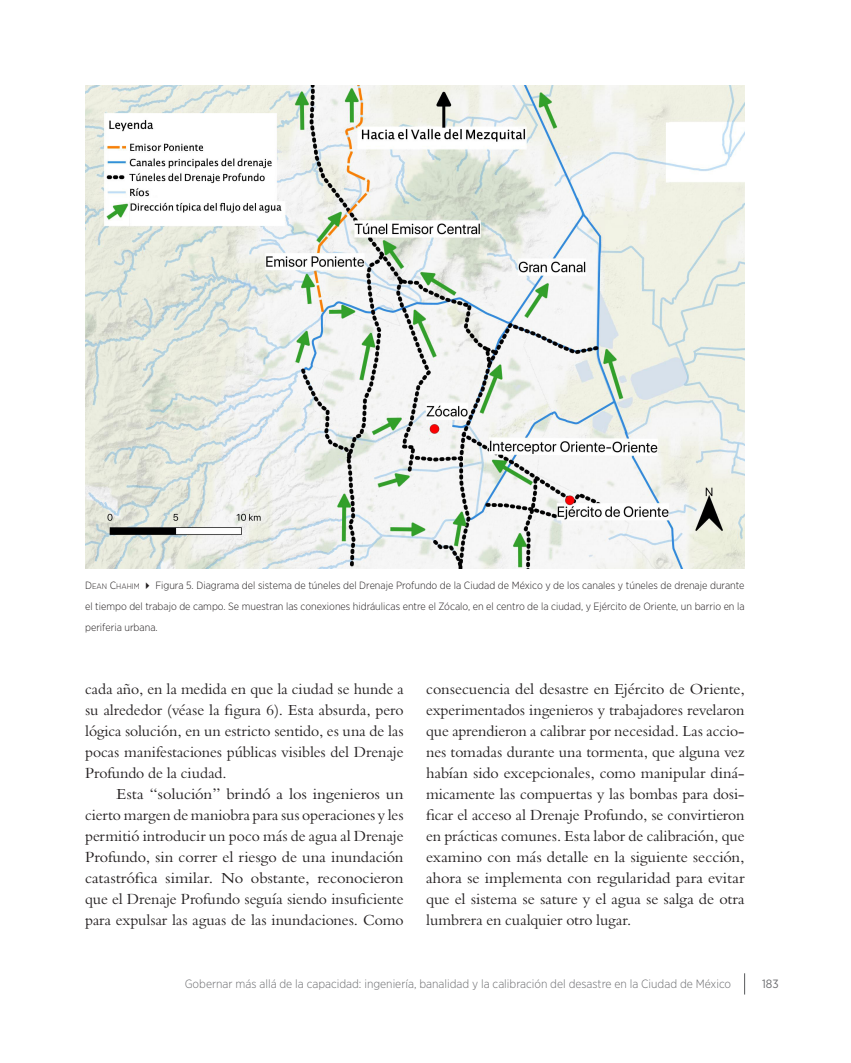
<style>
.page{position:relative;width:851px;height:1063px;background:#fff}
.page>*{position:absolute;margin:0;border:0;box-sizing:border-box;transform-origin:0 0}
.TEXTO_GENERAL{font:15px/21px "Bergamo Std";color:#231f20;text-align:justify}
.TEXTO_GENERAL-2{font:15px/21px "Bergamo Std";color:#231f20;text-align:justify;scale:1.05 1}
.t1{font:300 12px "Gotham Narrow";color:#6c6d70}
.t2{font:12px "Gotham Narrow";color:#6c6d70}
.FOTO_PIE_-_horizonta{font:300 10.5px/21px "Gotham Narrow";color:#231f20;text-align:justify}
.s1{font-style:inherit}
.s2{font-size:7.8px}
</style>
<div class="page">
<svg style="left:744px;top:973px;width:1px;height:22px"></svg>
<img style="left:85px;top:85px;width:659px;height:483px">
<p class="FOTO_PIE_-_horizonta" style="left:85px;top:575px;width:661px"><span class="s1">D</span><span class="s2">EAN</span> <span class="s1">C</span><span class="s2">HAHIM</span> ✔ Figura 5. Diagrama del sistema de túneles del Drenaje Profundo de la Ciudad de México y de los canales y túneles de drenaje durante el tiempo del trabajo de campo. Se muestran las conexiones hidráulicas entre el Zócalo, en el centro de la ciudad, y Ejército de Oriente, un barrio en la periferia urbana.</p>
<p class="TEXTO_GENERAL" style="left:85px;top:679px;width:320px">cada año, en la medida en que la ciudad se hunde a su alrededor (véase la figura 6). Esta absurda, pero lógica solución, en un estricto sentido, es una de las pocas manifestaciones públicas visibles del Drenaje Profundo de la ciudad.</p>
<p class="TEXTO_GENERAL-2" style="left:85px;top:784px;width:305px;text-indent:32px">Esta “solución” brindó a los ingenieros un cierto margen de maniobra para sus operaciones y les permitió introducir un poco más de agua al Drenaje Profundo, sin correr el riesgo de una inundación catastrófica similar. No obstante, reconocieron que el Drenaje Profundo seguía siendo insuficiente para expulsar las aguas de las inundaciones. Como</p>
<p class="TEXTO_GENERAL" style="left:426px;top:679px;width:320px">consecuencia del desastre en Ejército de Oriente, experimentados ingenieros y trabajadores revelaron que aprendieron a calibrar por necesidad. Las accio&shy;nes tomadas durante una tormenta, que alguna vez habían sido excepcionales, como manipular diná&shy;micamente las compuertas y las bombas para dosi&shy;ficar el acceso al Drenaje Profundo, se convirtieron en prácticas comunes. Esta labor de calibración, que examino con más detalle en la siguiente sección, ahora se implementa con regularidad para evitar que el sistema se sature y el agua se salga de otra lumbrera en cualquier otro lugar.</p>
<p class="t1" style="left:185px;top:976px;width:548px">Gobernar más allá de la capacidad: ingeniería, banalidad y la calibración del desastre en la Ciudad de México</p>
<p class="t2" style="left:762px;top:976px;width:18px">183</p>
</div>
